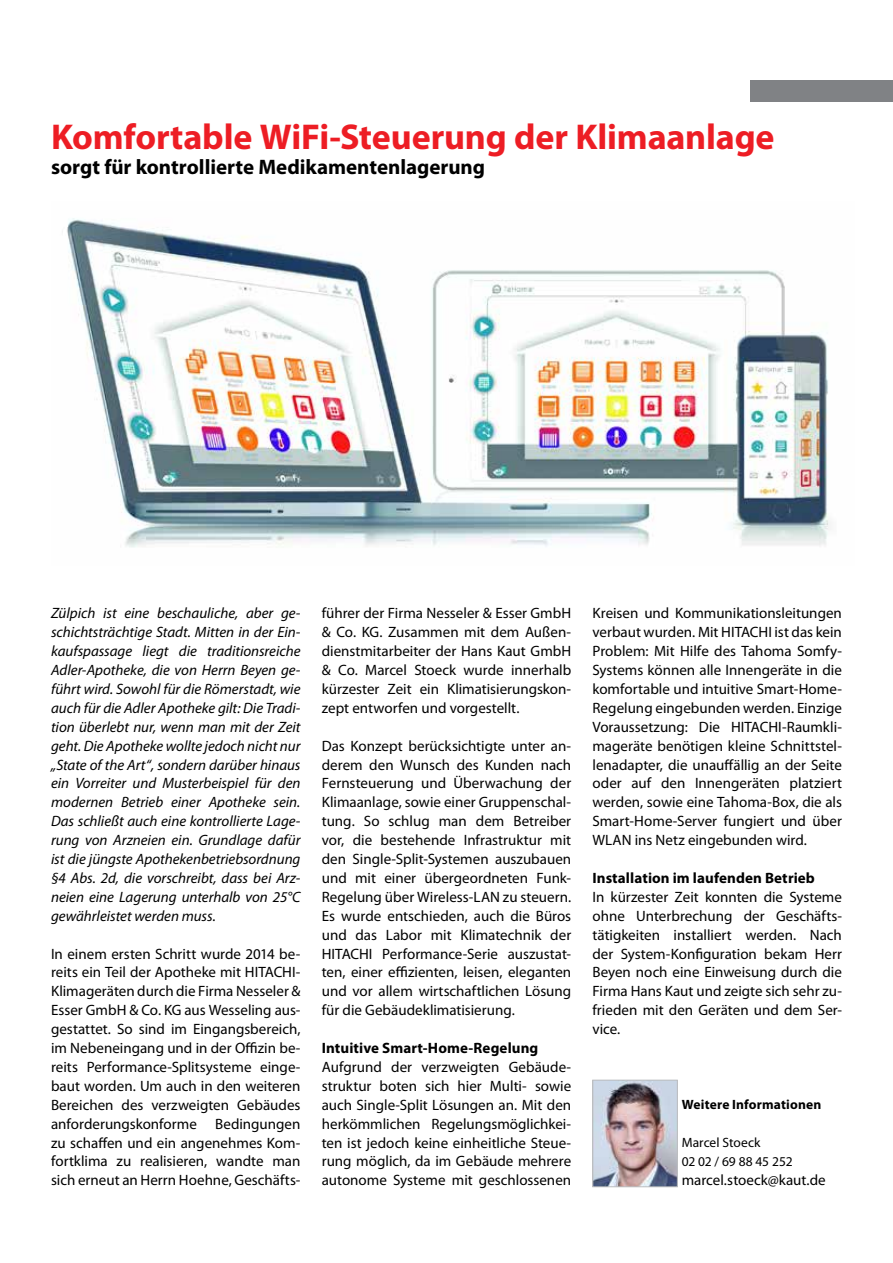
<style>
.page{position:relative;width:893px;height:1263px;background:#fff}
.page>*{position:absolute;margin:0;border:0;box-sizing:border-box;transform-origin:0 0}
.t1{font:700 36px "Myriad Pro";letter-spacing:-.005em;color:#ed1d24}
.t2{font:700 21px "Myriad Pro";color:#000}
.t3{font:15px/18.9px "Myriad Pro";color:#000;text-align:justify}
.t4{font:italic 15px/18.9px "Myriad Pro";color:#000;text-align:justify}
.t5{font:700 15px "Myriad Pro";letter-spacing:.005em;color:#000}
.t6{font:13.5px/18.9px "Myriad Pro";color:#000}
.t7{font:700 13.5px "Myriad Pro";letter-spacing:.01em;color:#000}
</style>
<div class="page">
<img style="left:594px;top:1082px;width:81px;height:103px">
<div style="left:592px;top:1080px;width:85px;height:107px;border:1px solid #bcbec0"></div>
<div style="left:750px;top:80px;width:143px;height:21px;background:#808285"></div>
<img style="left:67px;top:218px;width:763px;height:330px">
<h1 class="t1" style="left:51px;top:113px;width:725px">Komfortable WiFi-Steuerung der Klimaanlage</h1>
<h2 class="t2" style="left:51px;top:153px;width:436px">sorgt für kontrollierte Medikamentenlagerung</h2>
<p class="t4" style="left:51px;top:603px;width:251px">Zülpich ist eine beschauliche, aber ge&shy;schichtsträchtige Stadt. Mitten in der Ein&shy;kaufspassage liegt die traditionsreiche Adler-Apotheke, die von Herrn Beyen ge&shy;führt wird. Sowohl für die Römerstadt, wie auch für die Adler Apotheke gilt: Die Tradi&shy;tion überlebt nur, wenn man mit der Zeit geht. Die Apotheke wollte jedoch nicht nur „State of the Art“, sondern darüber hinaus ein Vorreiter und Musterbeispiel für den modernen Betrieb einer Apotheke sein.<br>Das schließt auch eine kontrollierte Lage&shy;rung von Arzneien ein. Grundlage dafür ist die jüngste Apothekenbetriebsordnung §4 Abs. 2d, die vorschreibt, dass bei Arz&shy;neien eine Lagerung unterhalb von 25°C gewährleistet werden muss.</p>
<p class="t3" style="left:51px;top:944px;width:251px">In einem ersten Schritt wurde 2014 be&shy;reits ein Teil der Apotheke mit HITACHI-Klimageräten durch die Firma Nesseler &amp; Esser GmbH &amp; Co. KG aus Wesseling aus&shy;gestattet. So sind im Eingangsbereich, im Nebeneingang und in der Offizin be&shy;reits Performance-Splitsysteme einge&shy;baut worden. Um auch in den weiteren Bereichen des verzweigten Gebäudes anforderungskonforme Bedingungen zu schaffen und ein angenehmes Kom&shy;fortklima zu realisieren, wandte man sich erneut an Herrn Hoehne, Geschäfts-</p>
<p class="t3" style="left:322px;top:604px;width:251px">führer der Firma Nesseler &amp; Esser GmbH &amp; Co. KG. Zusammen mit dem Außen&shy;dienstmitarbeiter der Hans Kaut GmbH &amp; Co. Marcel Stoeck wurde innerhalb kürzester Zeit ein Klimatisierungskon&shy;zept entworfen und vorgestellt.</p>
<p class="t3" style="left:322px;top:736px;width:251px">Das Konzept berücksichtigte unter an&shy;derem den Wunsch des Kunden nach Fernsteuerung und Überwachung der Klimaanlage, sowie einer Gruppenschal&shy;tung. So schlug man dem Betreiber vor, die bestehende Infrastruktur mit den Single-Split-Systemen auszubauen und mit einer übergeordneten Funk-Regelung über Wireless-LAN zu steuern.<br>Es wurde entschieden, auch die Büros und das Labor mit Klimatechnik der HITACHI Performance-Serie auszustat&shy;ten, einer effizienten, leisen, eleganten und vor allem wirtschaftlichen Lösung für die Gebäudeklimatisierung.</p>
<p class="t5" style="left:322px;top:1038px;width:218px">Intuitive Smart-Home-Regelung</p>
<p class="t3" style="left:322px;top:1057px;width:251px">Aufgrund der verzweigten Gebäude&shy;struktur boten sich hier Multi- sowie auch Single-Split Lösungen an. Mit den herkömmlichen Regelungsmöglichkei&shy;ten ist jedoch keine einheitliche Steue&shy;rung möglich, da im Gebäude mehrere autonome Systeme mit geschlossenen</p>
<p class="t3" style="left:592px;top:604px;width:251px">Kreisen und Kommunikationsleitungen verbaut wurden. Mit HITACHI ist das kein Problem: Mit Hilfe des Tahoma Somfy-Systems können alle Innengeräte in die komfortable und intuitive Smart-Home-Regelung eingebunden werden. Einzige Voraussetzung: Die HITACHI-Raumkli&shy;mageräte benötigen kleine Schnittstel&shy;lenadapter, die unauffällig an der Seite oder auf den Innengeräten platziert werden, sowie eine Tahoma-Box, die als Smart-Home-Server fungiert und über WLAN ins Netz eingebunden wird.</p>
<p class="t5" style="left:592px;top:868px;width:224px">Installation im laufenden Betrieb</p>
<p class="t3" style="left:592px;top:887px;width:251px">In kürzester Zeit konnten die Systeme ohne Unterbrechung der Geschäfts&shy;tätigkeiten installiert werden. Nach der System-Konfiguration bekam Herr Beyen noch eine Einweisung durch die Firma Hans Kaut und zeigte sich sehr zu&shy;frieden mit den Geräten und dem Ser&shy;vice.</p>
<p class="t7" style="left:682px;top:1095px;width:141px">Weitere Informationen</p>
<p class="t6" style="left:682px;top:1132px;width:112px">Marcel Stoeck<br>02 02 / 69 88 45 252</p>
<p class="t3" style="left:682px;top:1170px;width:145px">marcel.stoeck@kaut.de</p>
</div>
